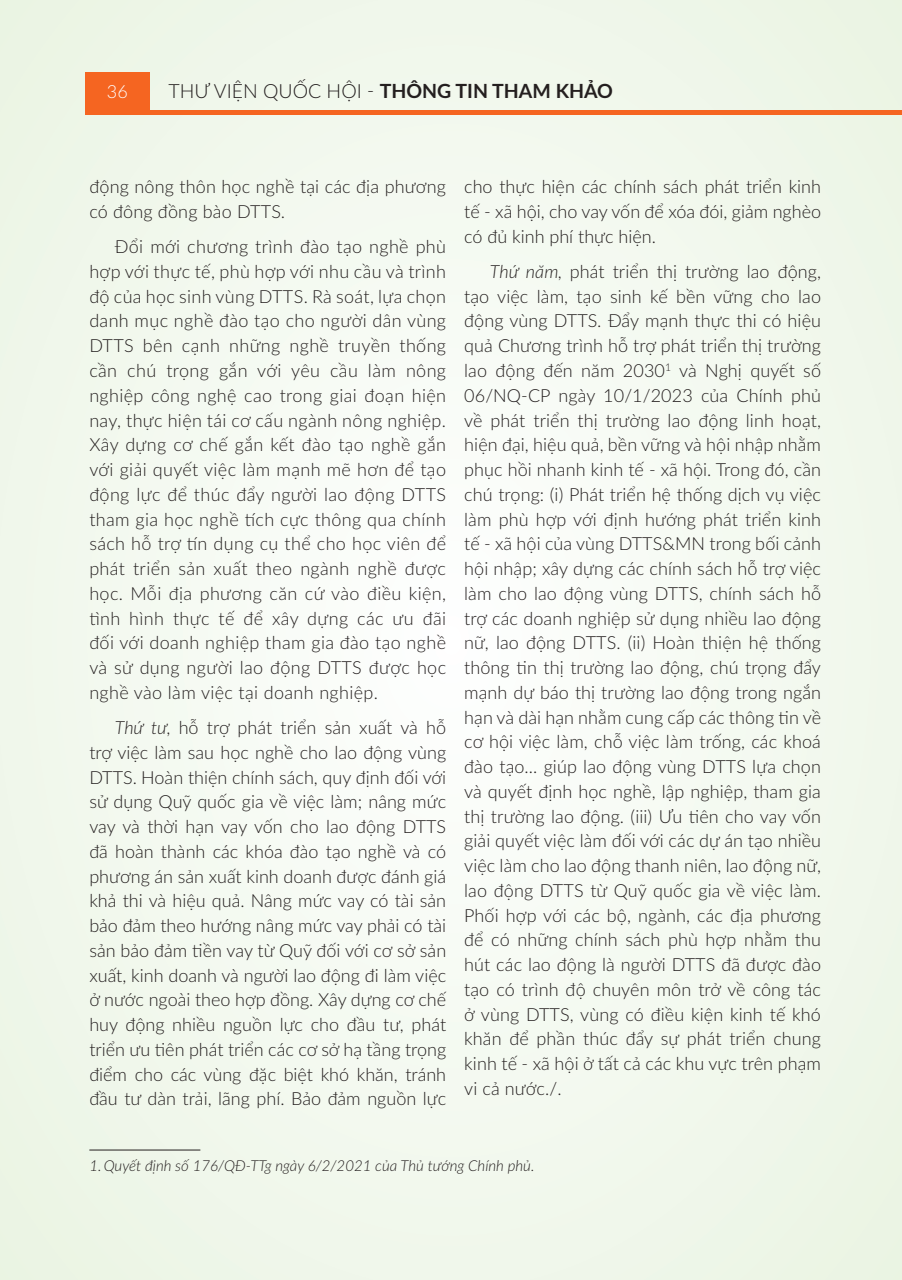
<style>
.page{position:relative;width:902px;height:1280px;background:#fff}
.page>*{position:absolute;margin:0;border:0;box-sizing:border-box;transform-origin:0 0}
.t1{font:700 19.5px "Lato";color:#241f1f}
.t2{font:300 18px/24.8px "Lato";letter-spacing:.005em;color:#241f1f;text-align:justify}
.t3{font:300 18px "Lato";color:#fff}
.t4{font:italic 300 15px "Lato";color:#241f1f}
.s1{font-weight:300}
.s2{font-style:italic}
</style>
<div class="page">
<div style="left:0;top:0;width:901px;height:1280px;background:#f3f9ef"></div>
<hr style="left:901px;top:0;width:1px;height:1280px;background:#edf6e8">
<div style="left:85px;top:72px;width:65px;height:43px;background:#f56521"></div>
<hr style="left:150px;top:111px;width:751px;height:4px;background:#f56521">
<hr style="left:89px;top:1150px;width:111px;height:1px;background:#241f1f">
<p class="t3" style="left:107px;top:79px;width:22px">36</p>
<p class="t1" style="left:168px;top:76px;width:446px"><span class="s1">THƯ VIỆN QUỐC HỘI -</span> THÔNG TIN THAM KHẢO</p>
<p class="t2" style="left:89px;top:174px;width:358px">động nông thôn học nghề tại các địa phương có đông đồng bào DTTS<span class="s2">.</span></p>
<p class="t2" style="left:89px;top:234px;width:358px;text-indent:26px">Đổi mới chương trình đào tạo nghề phù hợp với thực tế, phù hợp với nhu cầu và trình độ của học sinh vùng DTTS. Rà soát, lựa chọn danh mục nghề đào tạo cho người dân vùng DTTS bên cạnh những nghề truyền thống cần chú trọng gắn với yêu cầu làm nông nghiệp công nghệ cao trong giai đoạn hiện nay, thực hiện tái cơ cấu ngành nông nghiệp.<br>Xây dựng cơ chế gắn kết đào tạo nghề gắn với giải quyết việc làm mạnh mẽ hơn để tạo động lực để thúc đẩy người lao động DTTS tham gia học nghề tích cực thông qua chính sách hỗ trợ tín dụng cụ thể cho học viên để phát triển sản xuất theo ngành nghề được học. Mỗi địa phương căn cứ vào điều kiện, tình hình thực tế để xây dựng các ưu đãi đối với doanh nghiệp tham gia đào tạo nghề và sử dụng người lao động DTTS được học nghề vào làm việc tại doanh nghiệp.</p>
<p class="t2" style="left:89px;top:715px;width:358px;text-indent:26px"><span class="s2">Thứ tư,</span> hỗ trợ phát triển sản xuất và hỗ trợ việc làm sau học nghề cho lao động vùng DTTS. Hoàn thiện chính sách, quy định đối với sử dụng Quỹ quốc gia về việc làm; nâng mức vay và thời hạn vay vốn cho lao động DTTS đã hoàn thành các khóa đào tạo nghề và có phương án sản xuất kinh doanh được đánh giá khả thi và hiệu quả. Nâng mức vay có tài sản bảo đảm theo hướng nâng mức vay phải có tài sản bảo đảm tiền vay từ Quỹ đối với cơ sở sản xuất, kinh doanh và người lao động đi làm việc ở nước ngoài theo hợp đồng. Xây dựng cơ chế huy động nhiều nguồn lực cho đầu tư, phát triển ưu tiên phát triển các cơ sở hạ tầng trọng điểm cho các vùng đặc biệt khó khăn, tránh đầu tư dàn trải, lãng phí. Bảo đảm nguồn lực</p>
<p class="t2" style="left:464px;top:174px;width:358px">cho thực hiện các chính sách phát triển kinh tế - xã hội, cho vay vốn để xóa đói, giảm nghèo có đủ kinh phí thực hiện.</p>
<p class="t2" style="left:464px;top:258px;width:358px;text-indent:26px"><span class="s2">Thứ năm,</span> phát triển thị trường lao động, tạo việc làm, tạo sinh kế bền vững cho lao động vùng DTTS<span class="s2">.</span> Đẩy mạnh thực thi có hiệu quả Chương trình hỗ trợ phát triển thị trường lao động đến năm 2030<sup>1</sup> và Nghị quyết số 06/NQ-CP ngày 10/1/2023 của Chính phủ về phát triển thị trường lao động linh hoạt, hiện đại, hiệu quả, bền vững và hội nhập nhằm phục hồi nhanh kinh tế - xã hội. Trong đó, cần chú trọng: (i) Phát triển hệ thống dịch vụ việc làm phù hợp với định hướng phát triển kinh tế - xã hội của vùng DTTS&amp;MN trong bối cảnh hội nhập; xây dựng các chính sách hỗ trợ việc làm cho lao động vùng DTTS, chính sách hỗ trợ các doanh nghiệp sử dụng nhiều lao động nữ, lao động DTTS. (ii) Hoàn thiện hệ thống thông tin thị trường lao động, chú trọng đẩy mạnh dự báo thị trường lao động trong ngắn hạn và dài hạn nhằm cung cấp các thông tin về cơ hội việc làm, chỗ việc làm trống, các khoá đào tạo... giúp lao động vùng DTTS lựa chọn và quyết định học nghề, lập nghiệp, tham gia thị trường lao động. (iii) Ưu tiên cho vay vốn giải quyết việc làm đối với các dự án tạo nhiều việc làm cho lao động thanh niên, lao động nữ, lao động DTTS từ Quỹ quốc gia về việc làm.<br>Phối hợp với các bộ, ngành, các địa phương để có những chính sách phù hợp nhằm thu hút các lao động là người DTTS đã được đào tạo có trình độ chuyên môn trở về công tác ở vùng DTTS, vùng có điều kiện kinh tế khó khăn để phần thúc đẩy sự phát triển chung kinh tế - xã hội ở tất cả các khu vực trên phạm vi cả nước./.</p>
<p class="t4" style="left:89px;top:1155px;width:446px">1. Quyết định số 176/QĐ-TTg ngày 6/2/2021 của Thủ tướng Chính phủ.</p>
</div>
